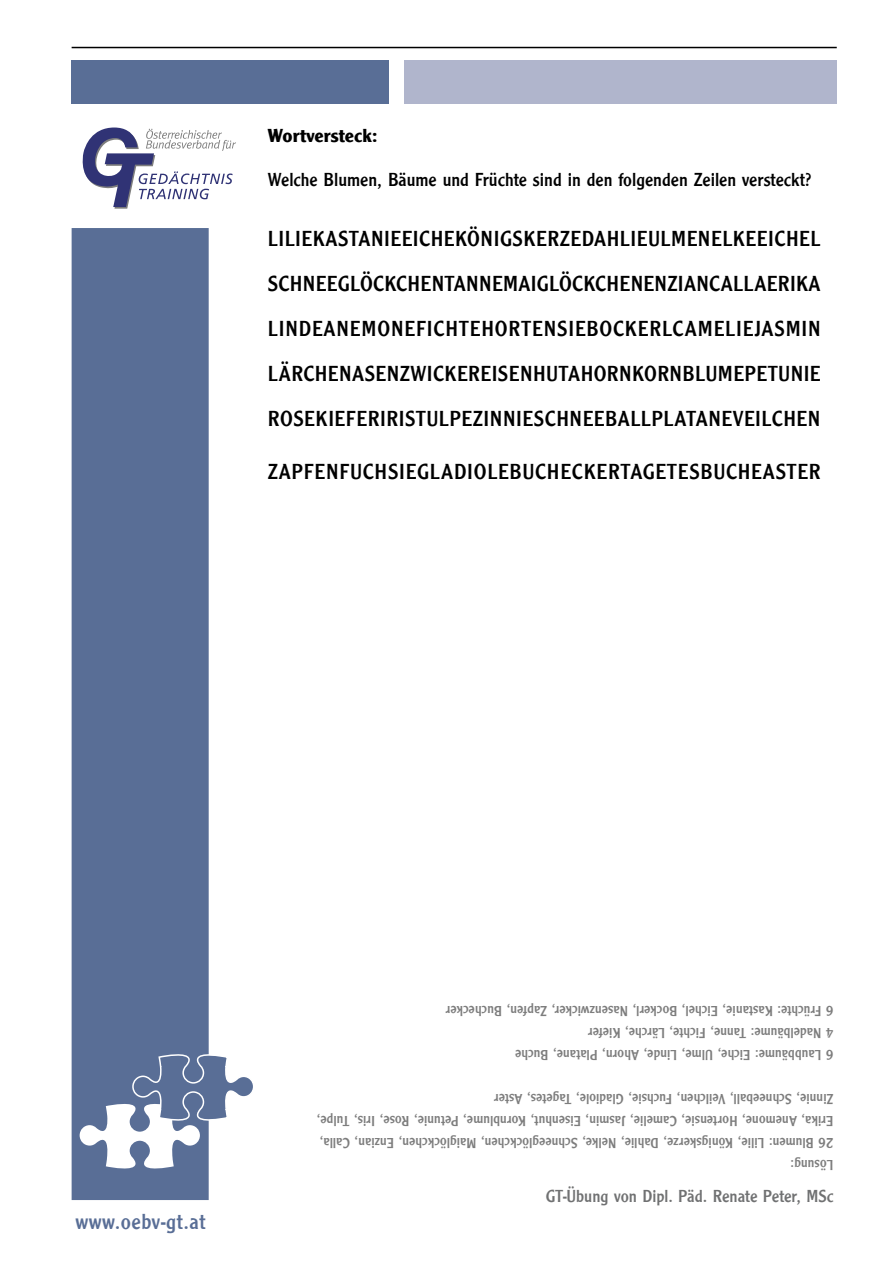
<style>
.page{position:relative;width:893px;height:1263px;background:#fff}
.page>*{position:absolute;margin:0;border:0;box-sizing:border-box;transform-origin:0 0}
.t1{font:22.5px/45px "Clearface Got T";letter-spacing:.025em;color:#000;text-align:justify}
.t2{font:22.5px "Clearface Got T";letter-spacing:.02em;color:#596e96}
.t3{font:19.5px "Clearface Got T";color:#000}
.t4{font:700 19.5px "Clearface Got T";color:#000}
.t5{font:18px "Clearface Got T";color:#707172}
.t6{font:15px/22px "Clearface Got T";color:#7d7d7d}
</style>
<div class="page">
<svg style="left:82px;top:128px;width:154px;height:81px"></svg>
<div style="left:72px;top:60px;width:317px;height:43px;background:#596e96"></div>
<div style="left:404px;top:60px;width:433px;height:43px;background:#b0b5cc"></div>
<hr style="left:72px;top:47px;width:765px;height:1px;background:#000">
<div style="left:72px;top:228px;width:137px;height:972px;background:#596e96"></div>
<svg style="left:131px;top:1021px;width:122px;height:102px"></svg>
<h2 class="t4" style="left:268px;top:124px;width:111px">Wortversteck:</h2>
<h2 class="t3" style="left:268px;top:168px;width:545px">Welche Blumen, Bäume und Früchte sind in den folgenden Zeilen versteckt?</h2>
<p class="t1" style="left:268px;top:216px;width:554px">LILIEKASTANIEEICHEKÖNIGSKERZEDAHLIEULMENELKEEICHEL SCHNEEGLÖCKCHENTANNEMAIGLÖCKCHENENZIANCALLAERIKA LINDEANEMONEFICHTEHORTENSIEBOCKERLCAMELIEJASMIN LÄRCHENASENZWICKEREISENHUTAHORNKORNBLUMEPETUNIE ROSEKIEFERIRISTULPEZINNIESCHNEEBALLPLATANEVEILCHEN</p>
<h1 class="t1" style="left:268px;top:449px;width:554px">ZAPFENFUCHSIEGLADIOLEBUCHECKERTAGETESBUCHEASTER</h1>
<h1 class="t2" style="left:75px;top:1209px;width:132px">www.oebv-gt.at</h1>
<p class="t6" style="left:833px;top:1066px;width:389px;rotate:-180deg">6 Laubbäume: Eiche, Ulme, Linde, Ahorn, Platane, Buche<br>4 Nadelbäume: Tanne, Fichte, Lärche, Kiefer<br>6 Früchte: Kastanie, Eichel, Bockerl, Nasenzwicker, Zapfen, Buchecker</p>
<p class="t6" style="left:833px;top:1176px;width:518px;rotate:-180deg">Lösung:<br>26 Blumen: Lilie, Königskerze, Dahlie, Nelke, Schneeglöckchen, Maiglöckchen, Enzian, Calla, Erika, Anemone, Hortensie, Camelie, Jasmin, Eisenhut, Kornblume, Petunie, Rose, Iris, Tulpe, Zinnie, Schneeball, Veilchen, Fuchsie, Gladiole, Tagetes, Aster</p>
<p class="t5" style="left:546px;top:1186px;width:289px">GT-Übung von Dipl. Päd. Renate Peter, MSc</p>
</div>
